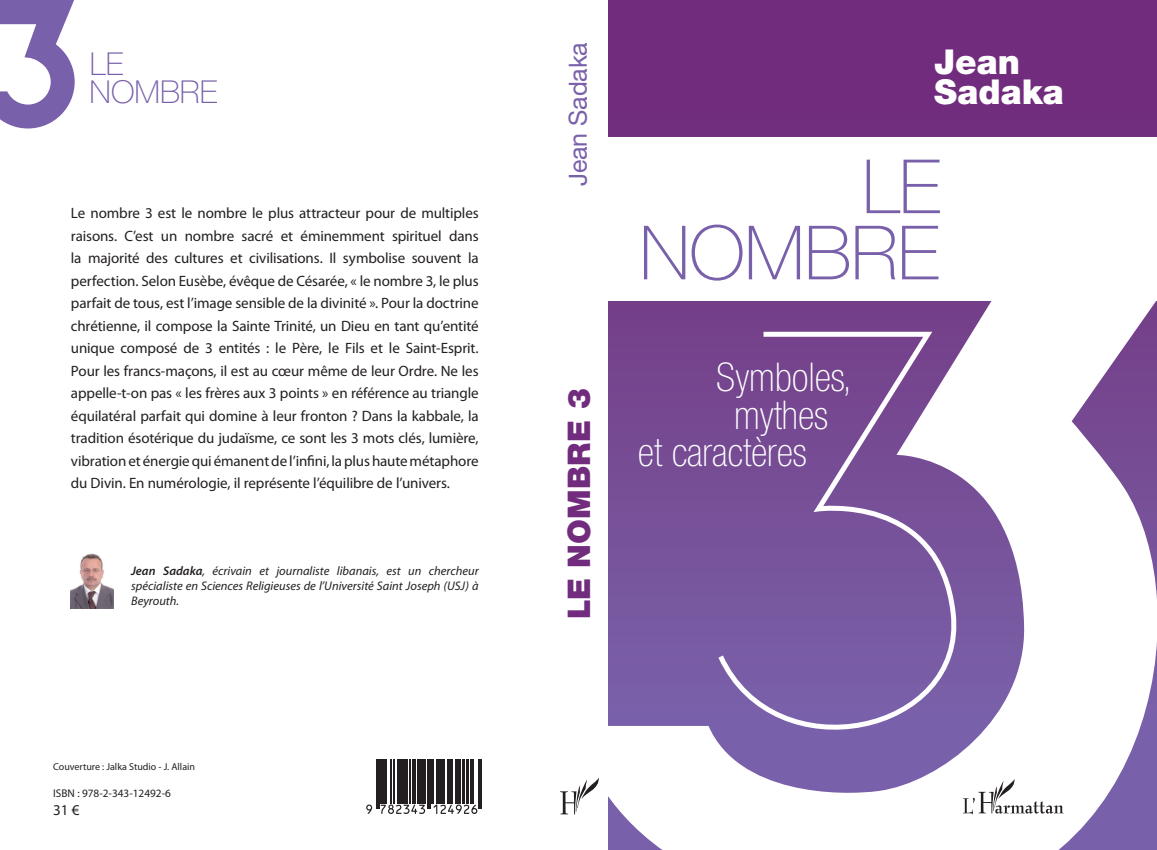
<style>
.page{position:relative;width:1157px;height:850px;background:#fff}
.page>*{position:absolute;margin:0;border:0;box-sizing:border-box;transform-origin:0 0}
.t1{font:100 75px "Helvetica Neue LT Std";letter-spacing:-.01em;color:#7960aa}
.t2{font:100 condensed 39.62px "Helvetica Neue LT Std";color:#fff}
.t3{font:900 34.25px/30.8px "Helvetica Neue LT Std";color:#fff}
.t4{font:100 31.62px "Helvetica Neue LT Std";color:#7960aa}
.t5{font:900 31.25px "Helvetica Neue LT Std";letter-spacing:.005em;color:#712c7d}
.t6{font:25px "Helvetica Neue LT Std";letter-spacing:-.005em;color:#7960aa}
.t7{font:15px/22.5px "Myriad Pro";letter-spacing:-.01em;color:#231f20;text-align:justify}
.t8{font:italic 12.5px/15px "Myriad Pro";color:#231f20;text-align:justify}
.t9{font:11.25px "Myriad Pro";color:#231f20}
.t10{font:10px "Myriad Pro";color:#231f20}
.s1{font-weight:600}
</style>
<div class="page">
<svg style="left:368px;top:759px;width:114px;height:53px"></svg>
<svg style="left:366px;top:805px;width:6px;height:9px"></svg>
<hr style="left:376px;top:759px;width:1px;height:50px;background:#231f20">
<hr style="left:378px;top:759px;width:1px;height:50px;background:#231f20">
<hr style="left:380px;top:759px;width:4px;height:44px;background:#231f20">
<hr style="left:385px;top:759px;width:2px;height:44px;background:#231f20">
<hr style="left:390px;top:759px;width:1px;height:44px;background:#231f20">
<hr style="left:394px;top:759px;width:1px;height:44px;background:#231f20">
<hr style="left:397px;top:759px;width:2px;height:44px;background:#231f20">
<hr style="left:400px;top:759px;width:2px;height:44px;background:#231f20">
<hr style="left:404px;top:759px;width:4px;height:44px;background:#231f20">
<hr style="left:409px;top:759px;width:1px;height:44px;background:#231f20">
<hr style="left:412px;top:759px;width:4px;height:44px;background:#231f20">
<hr style="left:417px;top:759px;width:1px;height:44px;background:#231f20">
<svg style="left:380px;top:805px;width:45px;height:9px"></svg>
<div style="left:419px;top:759px;width:5px;height:44px;background:#231f20"></div>
<hr style="left:425px;top:759px;width:1px;height:44px;background:#231f20">
<hr style="left:427px;top:759px;width:1px;height:50px;background:#231f20">
<hr style="left:429px;top:759px;width:1px;height:50px;background:#231f20">
<hr style="left:431px;top:759px;width:3px;height:44px;background:#231f20">
<hr style="left:436px;top:759px;width:2px;height:44px;background:#231f20">
<hr style="left:439px;top:759px;width:2px;height:44px;background:#231f20">
<hr style="left:442px;top:759px;width:3px;height:44px;background:#231f20">
<hr style="left:447px;top:759px;width:1px;height:44px;background:#231f20">
<hr style="left:449px;top:759px;width:3px;height:44px;background:#231f20">
<hr style="left:455px;top:759px;width:3px;height:44px;background:#231f20">
<hr style="left:459px;top:759px;width:1px;height:44px;background:#231f20">
<hr style="left:462px;top:759px;width:3px;height:44px;background:#231f20">
<hr style="left:466px;top:759px;width:2px;height:44px;background:#231f20">
<svg style="left:433px;top:805px;width:44px;height:9px"></svg>
<hr style="left:470px;top:759px;width:1px;height:44px;background:#231f20">
<hr style="left:472px;top:759px;width:1px;height:44px;background:#231f20">
<hr style="left:478px;top:759px;width:1px;height:50px;background:#231f20">
<hr style="left:480px;top:759px;width:1px;height:50px;background:#231f20">
<img style="left:70px;top:553px;width:43px;height:55px">
<div style="left:608px;top:0;width:548px;height:850px;background:#712c7d"></div>
<div style="left:601px;top:137px;width:555px;height:164px;background:#fff"></div>
<svg style="left:598px;top:301px;width:558px;height:549px;background:#ab95c1"></svg>
<svg style="left:560px;top:778px;width:40px;height:37px"></svg>
<svg style="left:962px;top:779px;width:101px;height:36px;background:#dfdedf"></svg>
<svg style="left:0;top:0;width:75px;height:129px"></svg>
<h3 class="t6" style="left:563px;top:186px;width:145px;rotate:-90deg">Jean Sadaka</h3>
<h3 class="t4" style="left:90px;top:46px;width:35px">LE</h3>
<h3 class="t3" style="left:934px;top:46px;width:131px">Jean<br>Sadaka</h3>
<h3 class="t4" style="left:90px;top:74px;width:129px">NOMBRE</h3>
<h1 class="t1" style="left:861px;top:144px;width:80px">LE</h1>
<p class="t7" style="left:71px;top:202px;width:409px">Le nombre 3 est le nombre le plus attracteur pour de multiples raisons. C’est un nombre sacré et éminemment spirituel dans la majorité des cultures et civilisations. Il symbolise souvent la perfection. Selon Eusèbe, évêque de Césarée, « le nombre 3, le plus parfait de tous, est l’image sensible de la divinité ». Pour la doctrine chrétienne, il compose la Sainte Trinité, un Dieu en tant qu’entité unique composé de 3 entités : le Père, le Fils et le Saint-Esprit.<br>Pour les francs-maçons, il est au cœur même de leur Ordre. Ne les appelle-t-on pas « les frères aux 3 points » en référence au triangle équilatéral parfait qui domine à leur fronton ? Dans la kabbale, la tradition ésotérique du judaïsme, ce sont les 3 mots clés, lumière, vibration et énergie qui émanent de l’infini, la plus haute métaphore du Divin. En numérologie, il représente l’équilibre de l’univers.</p>
<h1 class="t1" style="left:639px;top:210px;width:301px">NOMBRE</h1>
<h2 class="t2" style="left:716px;top:355px;width:137px">Symboles,</h2>
<h2 class="t2" style="left:734px;top:392px;width:95px">mythes</h2>
<h2 class="t2" style="left:638px;top:430px;width:170px">et caractères</h2>
<h3 class="t5" style="left:560px;top:619px;width:232px;rotate:-90deg">LE NOMBRE 3</h3>
<p class="t8" style="left:131px;top:563px;width:349px"><span class="s1">Jean Sadaka</span>, écrivain et journaliste libanais, est un chercheur spécialiste en Sciences Religieuses de l’Université Saint Joseph (USJ) à Beyrouth.</p>
<p class="t10" style="left:53px;top:761px;width:143px">Couverture : Jalka Studio - J. Allain</p>
<p class="t9" style="left:53px;top:787px;width:119px">ISBN : 978-2-343-12492-6</p>
<p class="t7" style="left:53px;top:799px;width:28px">31 €</p>
</div>
